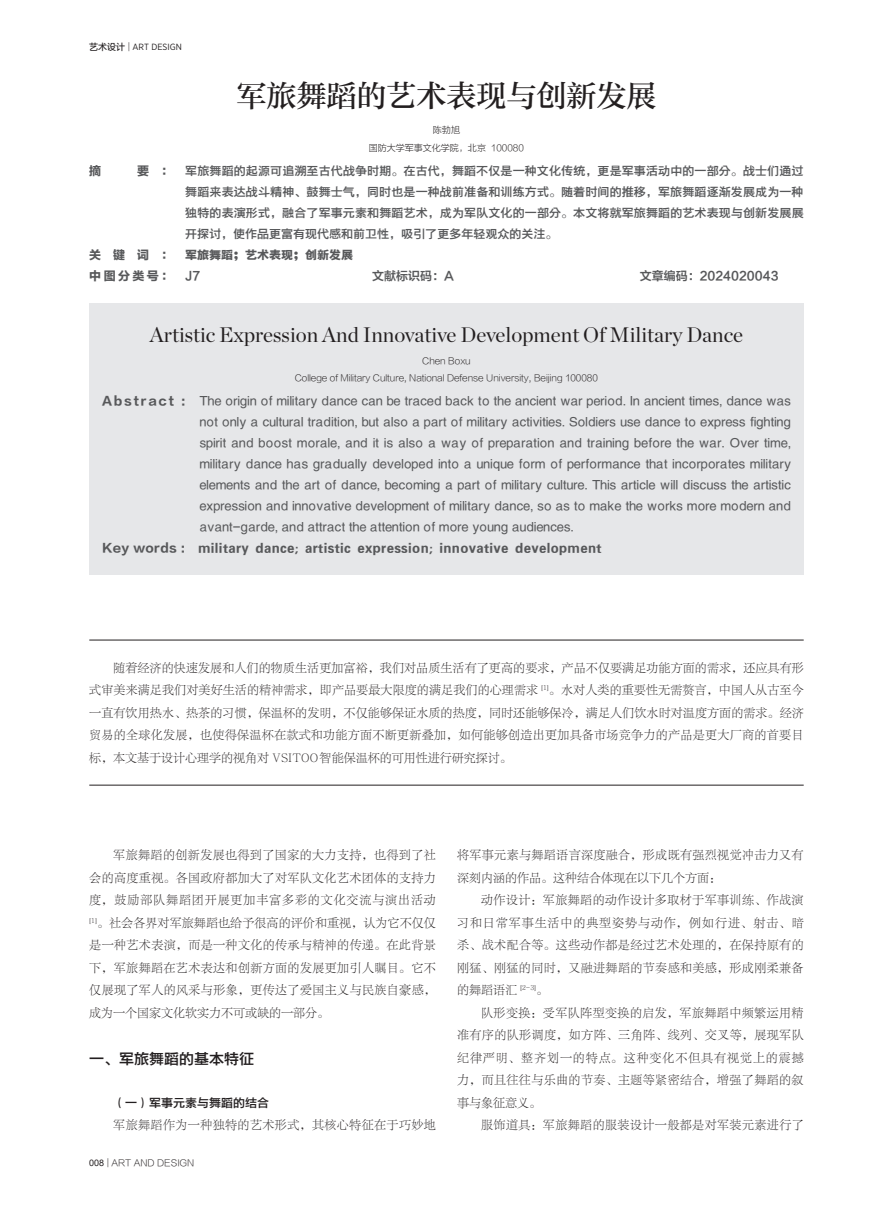
<style>
.page{position:relative;width:893px;height:1212px;background:#fff}
.page>*{position:absolute;margin:0;border:0;box-sizing:border-box;transform-origin:0 0}
.标题{font:30px "FZZHUNYSK GBK1 0";color:#231f20}
.英文标题{font:21px "Chronicle Display";color:#231f20}
.一{font:15px "FZYDZHK GBK1 0";color:#231f20}
.英文摘要{font:12px/21px "FZYDZHK GBK1 0";letter-spacing:.03em;color:#57585a;text-align:justify}
.正文{font:12px/22.5px "FZLTSK GBK1 0";letter-spacing:.035em;color:#231f20;text-align:justify}
.上下线{font:12px/22.5px "FZLTSK GBK1 0";color:#231f20;text-align:justify}
.摘要{font:12px/21px "FZYDZHK GBK1 0";color:#57585a;text-align:justify}
.英文关键词{font:12px "FZYDCHK GBK1 0";letter-spacing:.03em;color:#57585a}
.中国分类号{font:12px "FZLTZCHK GBK1 0";color:#57585a}
.关键词{font:12px "FZYDCHK GBK1 0";color:#57585a}
.一-2{font:12px "FZYDZHK GBK1 0";color:#231f20}
.中国分类号-2{font:12px "FZLTDHK GBK1 0";letter-spacing:.2em;color:#57585a}
.摘要-2{font:12px "FZLTDHK GBK1 0";color:#57585a}
.英文单位{font:9px "FZLTXHK GBK1 0";color:#231f20}
.单位{font:9px "FZLTXHK GBK1 0";color:#231f20}
.t1{font:9px "FZLTKHK GBK1 0";color:#231f20}
.t2{font:9px "Gotham Narrow";color:#231f20}
.英文作者{font:9px "FZLTXHK GBK1 0";color:#231f20}
.作者{font:9px "FZLTXHK GBK1 0";color:#231f20}
.s1{font-family:"FZLTZHUNHK GBK1 0"}
.s2{font-family:"FZLTKHK GBK1 0"}
.s3{font-family:"FZLTDHK GBK1 0"}
.s4{font-family:"FZLTZCHK GBK1 0"}
.s5{font-family:"Arial"}
</style>
<div class="page">
<div style="left:89px;top:303px;width:715px;height:272px;background:#e6e7e9"></div>
<hr style="left:89px;top:640px;width:715px;height:1px;background:#231f20">
<hr style="left:89px;top:785px;width:715px;height:1px;background:#231f20">
<p class="t2" style="left:89px;top:41px;width:94px"><span class="s1">艺术设计</span> <span class="s2">|</span> ART DESIGN</p>
<p class="标题" style="left:236px;top:78px;width:422px">军旅舞蹈的艺术表现与创新发展</p>
<p class="作者" style="left:433px;top:124px;width:28px">陈勃旭</p>
<p class="单位" style="left:369px;top:142px;width:156px">国防大学军事文化学院，北京 100080</p>
<p class="摘要-2" style="left:89px;top:165px;width:14px">摘</p>
<p class="摘要" style="left:185px;top:161px;width:620px;text-indent:-48px"><span class="s3">要 ：</span> 军旅舞蹈的起源可追溯至古代战争时期。在古代，舞蹈不仅是一种文化传统，更是军事活动中的一部分。战士们通过舞蹈来表达战斗精神、鼓舞士气，同时也是一种战前准备和训练方式。随着时间的推移，军旅舞蹈逐渐发展成为一种独特的表演形式，融合了军事元素和舞蹈艺术，成为军队文化的一部分。本文将就军旅舞蹈的艺术表现与创新发展展开探讨，使作品更富有现代感和前卫性，吸引了更多年轻观众的关注。</p>
<p class="关键词" style="left:89px;top:249px;width:266px"><span class="s3">关 键 词 ：</span> 军旅舞蹈；艺术表现；创新发展</p>
<p class="中国分类号-2" style="left:89px;top:270px;width:113px">中图分类号： <span class="s4">J7</span></p>
<p class="中国分类号" style="left:372px;top:270px;width:83px">文献标识码：A</p>
<p class="中国分类号" style="left:640px;top:270px;width:140px">文章编码：2024020043</p>
<p class="英文标题" style="left:150px;top:319px;width:595px">Artistic Expression And Innovative Development Of Military Dance</p>
<p class="英文作者" style="left:422px;top:356px;width:50px">Chen Boxu</p>
<p class="英文单位" style="left:295px;top:373px;width:305px">College of Military Culture, National Defense University, Beijing 100080</p>
<p class="英文摘要" style="left:200px;top:391px;width:593px;text-indent:-98px"><span class="s3">Abstract :</span> The origin of military dance can be traced back to the ancient war period. In ancient times, dance was not only a cultural tradition, but also a part of military activities. Soldiers use dance to express fighting spirit and boost morale, and it is also a way of preparation and training before the war. Over time, military dance has gradually developed into a unique form of performance that incorporates military elements and the art of dance, becoming a part of military culture. This article will discuss the artistic expression and innovative development of military dance, so as to make the works more modern and avant-garde, and attract the attention of more young audiences.</p>
<p class="英文关键词" style="left:102px;top:541px;width:501px"><span class="s3">Key words :</span> military dance; artistic expression; innovative development</p>
<p class="上下线" style="left:89px;top:657px;width:716px;text-indent:24px">随着经济的快速发展和人们的物质生活更加富裕，我们对品质生活有了更高的要求，产品不仅要满足功能方面的需求，还应具有形式审美来满足我们对美好生活的精神需求，即产品要最大限度的满足我们的心理需求 <sup>[1]</sup>。水对人类的重要性无需赘言，中国人从古至今一直有饮用热水、热茶的习惯，保温杯的发明，不仅能够保证水质的热度，同时还能够保冷，满足人们饮水时对温度方面的需求。经济贸易的全球化发展，也使得保温杯在款式和功能方面不断更新叠加，如何能够创造出更加具备市场竞争力的产品是更大厂商的首要目标，本文基于设计心理学的视角对 VSITOO智能保温杯的可用性进行研究探讨。</p>
<p class="正文" style="left:89px;top:844px;width:348px;text-indent:24px">军旅舞蹈的创新发展也得到了国家的大力支持，也得到了社会的高度重视。各国政府都加大了对军队文化艺术团体的支持力度，鼓励部队舞蹈团开展更加丰富多彩的文化交流与演出活动<sup>[1]</sup>。社会各界对军旅舞蹈也给予很高的评价和重视，认为它不仅仅是一种艺术表演，而是一种文化的传承与精神的传递。在此背景下，军旅舞蹈在艺术表达和创新方面的发展更加引人瞩目。它不仅展现了军人的风采与形象，更传达了爱国主义与民族自豪感，成为一个国家文化软实力不可或缺的一部分。</p>
<p class="一" style="left:89px;top:1051px;width:166px">一、军旅舞蹈的基本特征</p>
<p class="一-2" style="left:113px;top:1096px;width:157px">（一）军事元素与舞蹈的结合</p>
<p class="正文" style="left:113px;top:1114px;width:324px">军旅舞蹈作为一种独特的艺术形式，其核心特征在于巧妙地</p>
<p class="t1" style="left:89px;top:1158px;width:107px"><span class="s5">008</span> | ART AND DESIGN</p>
<p class="正文" style="left:457px;top:844px;width:348px">将军事元素与舞蹈语言深度融合，形成既有强烈视觉冲击力又有深刻内涵的作品。这种结合体现在以下几个方面：</p>
<p class="正文" style="left:457px;top:889px;width:348px;text-indent:24px">动作设计：军旅舞蹈的动作设计多取材于军事训练、作战演习和日常军事生活中的典型姿势与动作，例如行进、射击、暗杀、战术配合等。这些动作都是经过艺术处理的，在保持原有的刚猛、刚猛的同时，又融进舞蹈的节奏感和美感，形成刚柔兼备的舞蹈语汇 <sup>[2-3]</sup>。</p>
<p class="正文" style="left:457px;top:1002px;width:348px;text-indent:24px">队形变换：受军队阵型变换的启发，军旅舞蹈中频繁运用精准有序的队形调度，如方阵、三角阵、线列、交叉等，展现军队纪律严明、整齐划一的特点。这种变化不但具有视觉上的震撼力，而且往往与乐曲的节奏、主题等紧密结合，增强了舞蹈的叙事与象征意义。</p>
<p class="正文" style="left:481px;top:1114px;width:324px">服饰道具：军旅舞蹈的服装设计一般都是对军装元素进行了</p>
</div>
